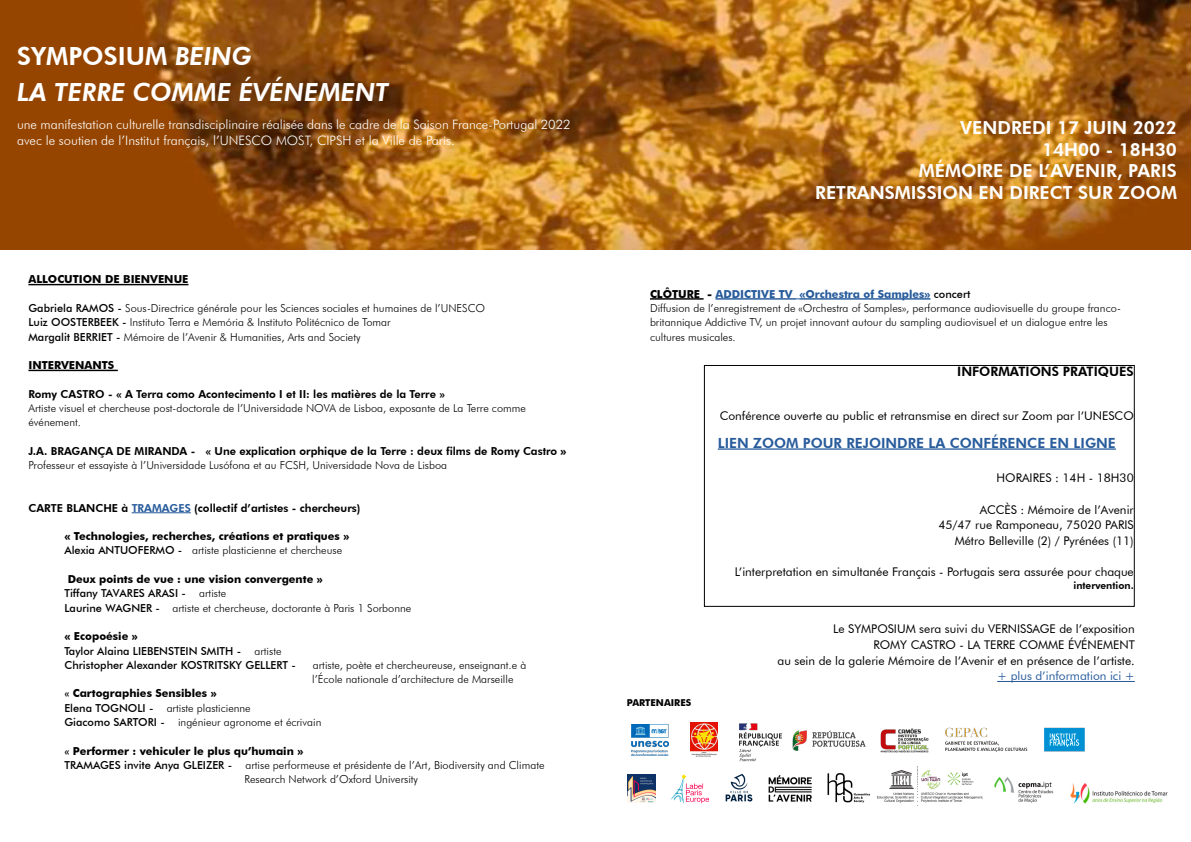
<style>
.page{position:relative;width:1191px;height:842px;background:#fff}
.page>*{position:absolute;margin:0;border:0;box-sizing:border-box;transform-origin:0 0}
.t1{font:italic 800 25px/36px "Futura BT";color:#fff}
.t2{font:800 18px/21.6px "Futura BT";color:#fff;text-align:right}
.t3{font:800 14px "Futura BT";color:#275b9b}
.t4{font:300 13px/15.6px "Futura BT";color:#fff}
.t5{font:800 13px "Futura BT";color:#000}
.t6{font:12px/15.6px "Futura BT";color:#000;text-align:right}
.t7{font:12px "Futura BT";color:#275b9b}
.t8{font:300 11px/14.3px "Futura BT";color:#000}
.t9{font:700 11px/14.3px "Futura BT";color:#000}
.t10{font:800 11px "Futura BT";color:#000}
.t11{font:500 11px/14.3px "Futura BT";color:#000}
.t12{font:800 10px "Futura BT";color:#000}
.t13{font:700 9.5px "Futura BT";color:#000}
.s1{font-style:normal}
.s2{font-weight:500}
.s3{font-weight:800}
.s4{font-weight:700}
.s5{color:#275b9b}
.s6{font-weight:300}
.s7{font-weight:700;color:#275b9b}
</style>
<div class="page">
<img style="left:0;top:0;width:1191px;height:249px">
<hr style="left:28px;top:284px;width:160px;height:1px;background:#000">
<hr style="left:28px;top:370px;width:90px;height:1px;background:#000">
<img style="left:768px;top:776px;width:44px;height:26px">
<img style="left:725px;top:774px;width:28px;height:28px">
<img style="left:877px;top:767px;width:106px;height:39px">
<img style="left:627px;top:774px;width:29px;height:28px">
<img style="left:880px;top:727px;width:205px;height:40px">
<img style="left:631px;top:724px;width:38px;height:32px">
<img style="left:670px;top:774px;width:39px;height:30px">
<img style="left:994px;top:777px;width:60px;height:26px">
<img style="left:1070px;top:784px;width:97px;height:19px">
<img style="left:690px;top:722px;width:27px;height:35px">
<img style="left:827px;top:773px;width:43px;height:29px">
<img style="left:739px;top:723px;width:127px;height:39px">
<hr style="left:718px;top:448px;width:397px;height:2px;background:#275b9b">
<hr style="left:132px;top:512px;width:59px;height:1px;background:#275b9b">
<div style="left:704px;top:365px;width:430px;height:242px;border:1px solid #000"></div>
<hr style="left:997px;top:681px;width:137px;height:1px;background:#275b9b">
<hr style="left:650px;top:298px;width:53px;height:2px;background:#000">
<hr style="left:715px;top:298px;width:81px;height:2px;background:#275b9b">
<hr style="left:799px;top:298px;width:131px;height:2px;background:#275b9b">
<h1 class="t1" style="left:17px;top:38px;width:373px"><span class="s1">SYMPOSIUM</span> BEING<br>LA TERRE COMME ÉVÉNEMENT</h1>
<p class="t4" style="left:17px;top:117px;width:555px">une manifestation culturelle transdisciplinaire réalisée dans le cadre de la Saison France-Portugal 2022 avec le soutien de l’Institut français, l’UNESCO MOST, CIPSH et la Ville de Paris.</p>
<p class="t9" style="left:28px;top:272px;width:161px">ALLOCUTION DE BIENVENUE</p>
<p class="t8" style="left:28px;top:301px;width:458px"><span class="s2">Gabriela RAMOS -</span> Sous-Directrice générale pour les Sciences sociales et humaines de l’UNESCO<br><span class="s2">Luiz OOSTERBEEK -</span> Instituto Terra e Memória &amp; Instituto Politécnico de Tomar<br><span class="s2">Margalit BERRIET -</span> Mémoire de l’Avenir &amp; Humanities, Arts and Society</p>
<p class="t9" style="left:28px;top:358px;width:87px">INTERVENANTS</p>
<p class="t10" style="left:28px;top:387px;width:418px">Romy CASTRO - « A Terra como Acontecimento I et II: les matières de la Terre »</p>
<p class="t8" style="left:28px;top:401px;width:499px">Artiste visuel et chercheuse post-doctorale de l’Universidade NOVA de Lisboa, exposante de La Terre comme événement.</p>
<p class="t8" style="left:28px;top:444px;width:539px"><span class="s3">J.A. BRAGANÇA DE MIRANDA - « Une explication orphique de la Terre : deux films de Romy Castro</span> <span class="s4">»<br></span>Professeur et essayiste à l’Universidade Lusófona et au FCSH, Universidade Nova de Lisboa</p>
<p class="t10" style="left:28px;top:501px;width:334px">CARTE BLANCHE à <span class="s5">TRAMAGES</span> (collectif d’artistes - chercheurs)</p>
<p class="t9" style="left:64px;top:529px;width:286px">« Technologies, recherches, créations et pratiques »<br><span class="s2">Alexia ANTUOFERMO -</span> <span class="s6">artiste plasticienne et chercheuse</span></p>
<p class="t8" style="left:64px;top:572px;width:348px;text-indent:3px"><span class="s4">Deux points de vue : une vision convergente »<br></span><span class="s2">Tiffany TAVARES ARASI -</span> artiste<br><span class="s2">Laurine WAGNER -</span> artiste et chercheuse, doctorante à Paris 1 Sorbonne</p>
<p class="t11" style="left:64px;top:629px;width:233px"><span class="s4">« Ecopoésie »<br></span>Taylor Alaina LIEBENSTEIN SMITH - <span class="s6">artiste<br></span>Christopher Alexander KOSTRITSKY GELLERT -</p>
<p class="t8" style="left:312px;top:658px;width:215px">artiste, poète et chercheureuse, enseignant.e à l’École nationale d’architecture de Marseille</p>
<p class="t8" style="left:64px;top:686px;width:258px"><span class="s2">«</span> <span class="s4">Cartographies Sensibles »<br></span><span class="s2">Elena TOGNOLI -</span> artiste plasticienne<br><span class="s2">Giacomo SARTORI -</span> ingénieur agronome et écrivain</p>
<p class="t9" style="left:64px;top:743px;width:240px"><span class="s2">«</span> Performer : vehiculer le plus qu’humain »</p>
<p class="t8" style="left:64px;top:758px;width:481px"><span class="s2">TRAMAGES invite Anya GLEIZER -</span> artise performeuse et présidente de l’Art, Biodiversity and Climate</p>
<p class="t8" style="left:244px;top:772px;width:175px">Research Network d’Oxford University</p>
<h2 class="t2" style="left:815px;top:117px;width:363px">VENDREDI 17 JUIN 2022<br>14H00 - 18H30<br>MÉMOIRE DE L’AVENIR, PARIS<br>RETRANSMISSION EN DIRECT SUR ZOOM</h2>
<p class="t8" style="left:650px;top:286px;width:472px"><span class="s4">CLÔTURE -</span> <span class="s7">ADDICTIVE TV «Orchestra of Samples»</span> <span class="s2">concert<br></span>Diffusion de l’enregistrement de «Orchestra of Samples», performance audiovisuelle du groupe franco&shy;britannique Addictive TV, un projet innovant autour du sampling audiovisuel et un dialogue entre les cultures musicales.</p>
<p class="t5" style="left:957px;top:363px;width:178px">INFORMATIONS PRATIQUES</p>
<p class="t6" style="left:720px;top:408px;width:415px">Conférence ouverte au public et retransmise en direct sur Zoom par l’UNESCO</p>
<p class="t3" style="left:718px;top:434px;width:399px">LIEN ZOOM POUR REJOINDRE LA CONFÉRENCE EN LIGNE</p>
<p class="t13" style="left:627px;top:697px;width:66px">PARTENAIRES</p>
<p class="t6" style="left:996px;top:470px;width:139px">HORAIRES : 14H - 18H30</p>
<p class="t6" style="left:938px;top:501px;width:197px">ACCÈS : Mémoire de l’Avenir<br>45/47 rue Ramponeau, 75020 PARIS<br>Métro Belleville (2) / Pyrénées (11)</p>
<p class="t6" style="left:735px;top:564px;width:400px">L’interpretation en simultanée Français - Portugais sera assurée pour chaque</p>
<p class="t12" style="left:1073px;top:579px;width:62px">intervention.</p>
<p class="t6" style="left:777px;top:621px;width:359px">Le SYMPOSIUM sera suivi du VERNISSAGE de l’exposition<br>ROMY CASTRO - LA TERRE COMME ÉVÉNEMENT<br>au sein de la galerie Mémoire de l’Avenir et en présence de l’artiste.</p>
<p class="t7" style="left:997px;top:669px;width:139px">+ plus d’information ici +</p>
</div>
